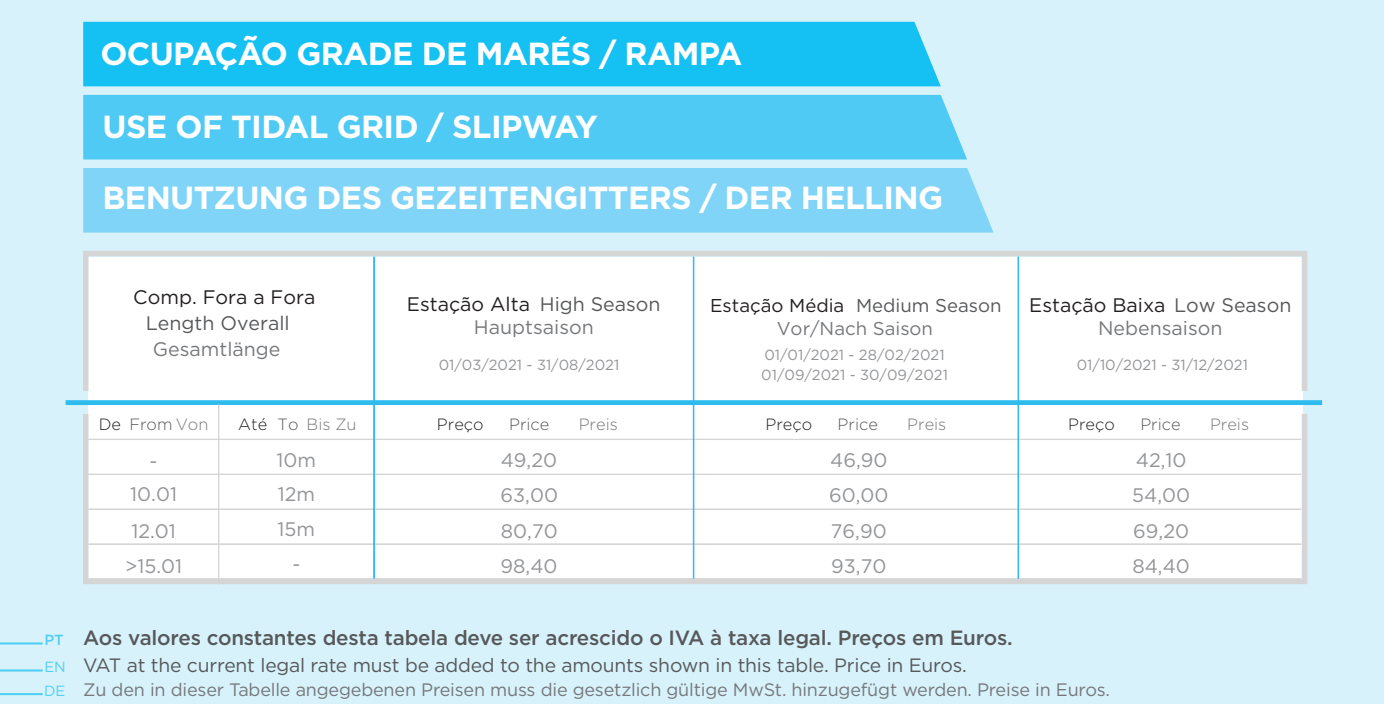
<style>
.page{position:relative;width:1384px;height:704px;background:#fff}
.page>*{position:absolute;margin:0;border:0;box-sizing:border-box;transform-origin:0 0}
.t1{font:700 31.8px "Gotham";letter-spacing:-.02em;color:#fff}
.t2{font:500 20.7px "Gotham";letter-spacing:-.01em;color:#57585a}
.t3{font:19.5px/35.1px "Gotham";color:#939598;text-align:center}
.t4{font:19.5px/23.1px "Gotham";color:#231f20;text-align:center}
.t5{font:19.5px "Gotham";color:#57585a}
.t6{font:19.5px "Gotham";color:#76787b}
.t7{font:19.2px "Gotham";letter-spacing:-.01em;color:#57585a}
.t8{font:18.6px/23.1px "Gotham";color:#76787b;text-align:center}
.t9{font:18px "Gotham";letter-spacing:-.01em;color:#76787b}
.t10{font:300 16.2px "Gotham";color:#76787b}
.t11{font:300 16.2px "Gotham";color:#57585a}
.t12{font:300 16.2px "Gotham";color:#231f20}
.t13{font:14.7px/19.5px "Gotham";color:#939598}
.t14{font:14.7px/24px "Gotham";color:#15c0f2}
.t15{font:500 14.7px "Gotham";color:#15c0f2}
.s1{color:#57585a}
.s2{color:#76787b}
.s3{color:#231f20}
</style>
<div class="page">
<div style="left:0;top:0;width:1383px;height:704px;background:#d7f2fb"></div>
<div style="left:83px;top:22px;width:857px;height:64px;background:#15c0f2"></div>
<div style="left:83px;top:168px;width:910px;height:65px;background:#80d4f7"></div>
<div style="left:83px;top:95px;width:884px;height:64px;background:#4ecaf4"></div>
<svg style="left:83px;top:251px;width:1224px;height:6px;fill:#d6d5d6"></svg>
<svg style="left:65px;top:257px;width:1258px;height:328px;background:#f8fbfc"></svg>
<hr style="left:0;top:642px;width:43px;height:2px;background:#15c0f2">
<hr style="left:0;top:669px;width:43px;height:3px;background:#15c0f2">
<hr style="left:0;top:693px;width:43px;height:2px;background:#15c0f2">
<p class="t1" style="left:100px;top:33px;width:643px">OCUPAÇÃO GRADE DE MARÉS / RAMPA</p>
<p class="t1" style="left:102px;top:106px;width:497px">USE OF TIDAL GRID / SLIPWAY</p>
<p class="t1" style="left:102px;top:177px;width:842px">BENUTZUNG DES GEZEITENGITTERS / DER HELLING</p>
<p class="t4" style="left:133px;top:285px;width:183px">Comp. Fora a Fora</p>
<p class="t5" style="left:146px;top:311px;width:145px">Length Overall</p>
<p class="t6" style="left:153px;top:337px;width:129px">Gesamtlänge</p>
<p class="t4" style="left:407px;top:292px;width:255px">Estação Alta <span class="s1">High Season<br></span><span class="s2">Hauptsaison</span></p>
<p class="t13" style="left:438px;top:355px;width:182px">01/03/2021 - 31/08/2021</p>
<p class="t8" style="left:710px;top:293px;width:293px"><span class="s3">Estação Média</span> <span class="s1">Medium Season<br></span>Vor/Nach Saison</p>
<p class="t13" style="left:761px;top:345px;width:188px">01/01/2021 - 28/02/2021<br>01/09/2021 - 30/09/2021</p>
<p class="t4" style="left:1029px;top:293px;width:264px">Estação Baixa <span class="s1">Low Season<br></span><span class="s2">Nebensaison</span></p>
<p class="t13" style="left:1076px;top:355px;width:173px">01/10/2021 - 31/12/2021</p>
<p class="t11" style="left:99px;top:414px;width:111px"><span class="s3">De</span> From <span class="s2">Von</span></p>
<p class="t10" style="left:238px;top:414px;width:120px"><span class="s3">Até</span> <span class="s1">To</span> Bis Zu</p>
<p class="t12" style="left:765px;top:414px;width:48px">Preço</p>
<p class="t11" style="left:837px;top:414px;width:42px">Price</p>
<p class="t10" style="left:907px;top:414px;width:41px">Preis</p>
<p class="t12" style="left:1068px;top:414px;width:48px">Preço</p>
<p class="t11" style="left:1140px;top:414px;width:42px">Price</p>
<p class="t10" style="left:1209px;top:414px;width:41px">Preis</p>
<p class="t12" style="left:437px;top:414px;width:48px">Preço</p>
<p class="t11" style="left:509px;top:414px;width:42px">Price</p>
<p class="t10" style="left:578px;top:414px;width:41px">Preis</p>
<p class="t3" style="left:500px;top:442px;width:59px;text-align:justify">49,20<br>63,00<br>80,70<br>98,40</p>
<p class="t3" style="left:276px;top:442px;width:41px">10m</p>
<p class="t3" style="left:829px;top:442px;width:61px;text-align:justify">46,90<br>60,00<br>76,90<br>93,70</p>
<p class="t3" style="left:1132px;top:442px;width:59px;text-align:left">42,10<br>54,00<br>69,20<br>84,40</p>
<p class="t3" style="left:150px;top:443px;width:9px">-</p>
<p class="t3" style="left:130px;top:476px;width:48px">10.01</p>
<p class="t3" style="left:278px;top:476px;width:39px">12m</p>
<p class="t3" style="left:277px;top:511px;width:39px">15m -</p>
<p class="t3" style="left:125px;top:513px;width:59px">12.01 &gt;15.01</p>
<p class="t15" style="left:45px;top:630px;width:21px">PT</p>
<p class="t14" style="left:44px;top:654px;width:23px">EN<br>DE</p>
<p class="t2" style="left:83px;top:624px;width:931px">Aos valores constantes desta tabela deve ser acrescido o IVA à taxa legal. Preços em Euros.</p>
<p class="t7" style="left:83px;top:652px;width:885px">VAT at the current legal rate must be added to the amounts shown in this table. Price in Euros.</p>
<p class="t9" style="left:83px;top:678px;width:1028px">Zu den in dieser Tabelle angegebenen Preisen muss die gesetzlich gültige MwSt. hinzugefügt werden. Preise in Euros.</p>
</div>
